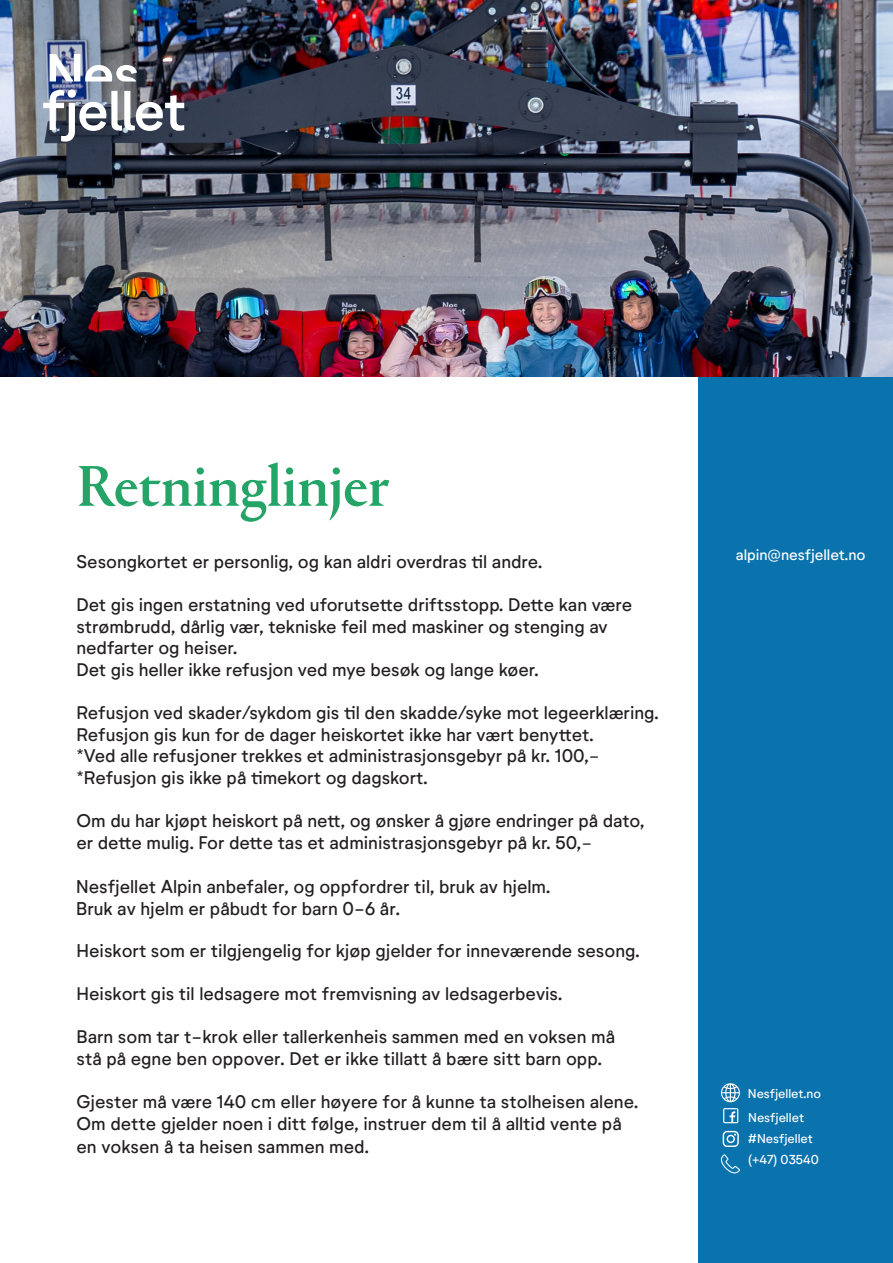
<style>
.page{position:relative;width:893px;height:1263px;background:#fff}
.page>*{position:absolute;margin:0;border:0;box-sizing:border-box;transform-origin:0 0}
.Overskrift{font:500 60px "Portrait";color:#25a467}
.Brødtekst_m_klokkeslett{font:18px/21.6px "Neutrif Studio";color:#231f20}
.Åpningstider{font:15px "Neutrif Studio";color:#fff}
.SoMe{font:12.6px/20.9px "Neutrif Studio";color:#fff}
.s1{font-style:inherit}
</style>
<div class="page">
<div style="left:698px;top:336px;width:195px;height:927px;background:#0a73ae"></div>
<img style="left:0;top:0;width:893px;height:376px">
<svg style="left:50px;top:54px;width:87px;height:27px"></svg>
<img style="left:43px;top:90px;width:141px;height:52px">
<svg style="left:723px;top:1131px;width:16px;height:16px"></svg>
<svg style="left:723px;top:1108px;width:15px;height:15px"></svg>
<svg style="left:721px;top:1083px;width:19px;height:19px"></svg>
<svg style="left:720px;top:1154px;width:20px;height:19px"></svg>
<p class="Overskrift" style="left:77px;top:445px;width:315px">Retninglinjer</p>
<p class="Brødtekst_m_klokkeslett" style="left:77px;top:551px;width:467px">Sesongkortet er personlig, og kan aldri overdras til andre.</p>
<p class="Brødtekst_m_klokkeslett" style="left:77px;top:594px;width:557px">Det gis ingen erstatning ved uforutsette driftsstopp. Dette kan være strømbrudd, dårlig vær, tekniske feil med maskiner og stenging av nedfarter og heiser.<br>Det gis heller ikke refusjon ved mye besøk og lange køer.</p>
<p class="Brødtekst_m_klokkeslett" style="left:77px;top:702px;width:584px">Refusjon ved skader/sykdom gis til den skadde/syke mot legeerklæring.<br>Refusjon gis kun for de dager heiskortet ikke har vært benyttet.<br>*Ved alle refusjoner trekkes et administrasjonsgebyr på kr. 100,- *Refusjon gis ikke på timekort og dagskort.</p>
<p class="Brødtekst_m_klokkeslett" style="left:77px;top:810px;width:570px">Om du har kjøpt heiskort på nett, og ønsker å gjøre endringer på dato, er dette mulig. For dette tas et administrasjonsgebyr på kr. 50,-</p>
<p class="Brødtekst_m_klokkeslett" style="left:76px;top:876px;width:476px">Nesfjellet Alpin anbefaler, og oppfordrer til, bruk av hjelm.<br>Bruk av hjelm er påbudt for barn 0-6 år.</p>
<p class="Brødtekst_m_klokkeslett" style="left:77px;top:940px;width:565px">Heiskort som er tilgjengelig for kjøp gjelder for inneværende sesong.</p>
<p class="Brødtekst_m_klokkeslett" style="left:77px;top:983px;width:487px">Heiskort gis til ledsagere mot fremvisning av ledsagerbevis.</p>
<p class="Brødtekst_m_klokkeslett" style="left:77px;top:1026px;width:540px">Barn som tar t-krok eller tallerkenheis sammen med en voksen må stå på egne ben oppover. Det er ikke tillatt å bære sitt barn opp.</p>
<p class="Brødtekst_m_klokkeslett" style="left:77px;top:1090px;width:563px;line-height:22.5px">Gjester må være 140 cm eller høyere for å kunne ta stolheisen alene.<br>Om dette gjelder noen i ditt følge, instruer dem til å alltid vente på en voksen å ta heisen sammen med.</p>
<p class="Åpningstider" style="left:736px;top:546px;width:131px">alpin@nesfjellet.no</p>
<p class="SoMe" style="left:748px;top:1083px;width:75px">Nesfjellet.no</p>
<p class="SoMe" style="left:748px;top:1107px;width:72px">Nesfjellet #Nesfjellet <span class="s1">(+47) 03540</span></p>
</div>
